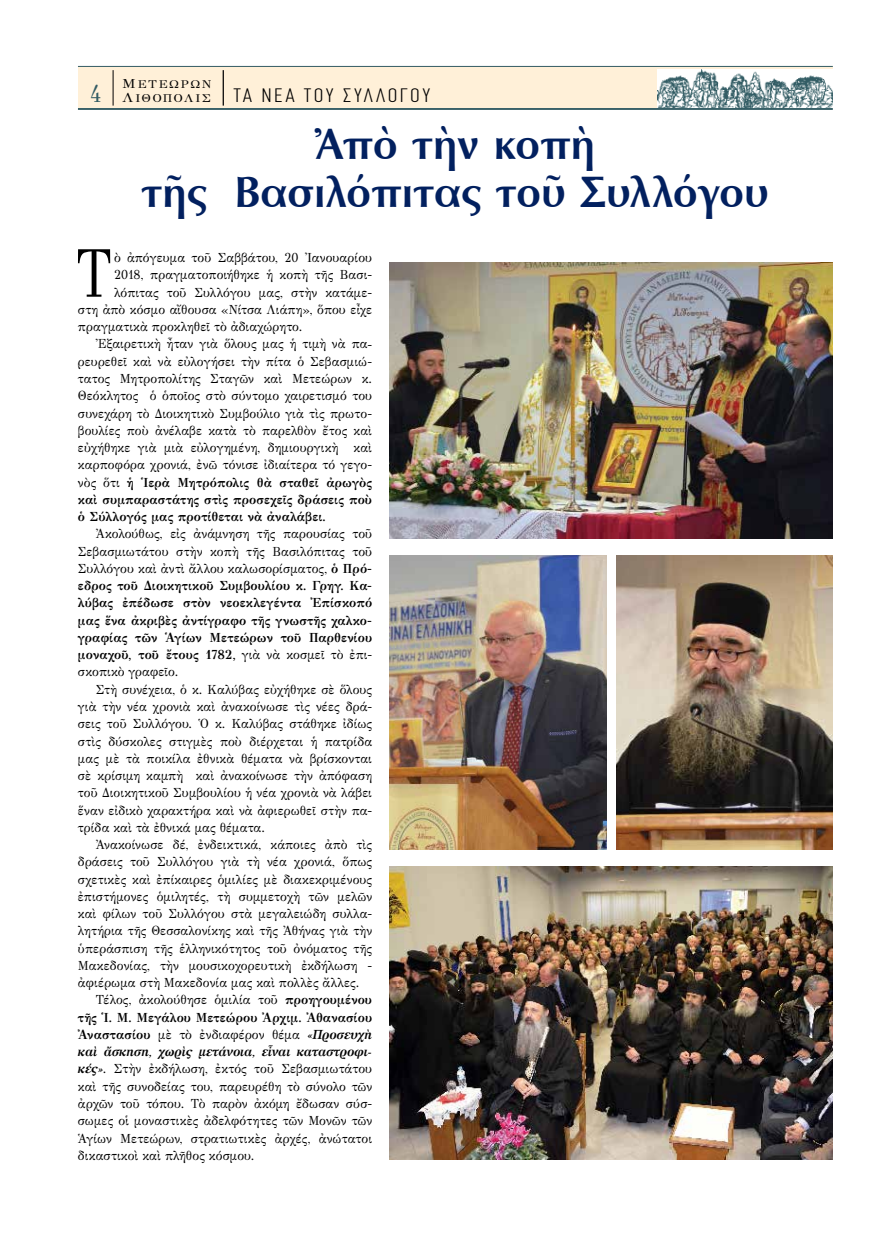
<style>
.page{position:relative;width:886px;height:1241px;background:#fff}
.page>*{position:absolute;margin:0;border:0;box-sizing:border-box;transform-origin:0 0}
.t1{font:68.88px "GFS Didot";color:#000;scale:.77 1}
.t2{font:700 45px/48.8px "Argos";letter-spacing:-.02em;color:#02205f;text-align:center}
.t3{font:24.75px "GFS Didot";color:#335c64;scale:.86 1}
.t4{font:300 condensed 19.12px "CF Din";letter-spacing:.105em;color:#000;scale:1.24 1}
.t5{font:13.12px/17.2px "GFS Didot";letter-spacing:.015em;color:#000;text-align:justify;scale:.93 1}
.t6{font:700 13.12px/17.2px "GFS Didot";letter-spacing:.02em;color:#000;text-align:justify;scale:.93 1}
.t7{font:italic 700 13.12px "GFS Artemisia";letter-spacing:-.015em;color:#000;scale:.93 1}
.t8{font:11.25px/13.8px "GFS Didot";letter-spacing:.115em;color:#000;scale:1.17 1}
.s1{font-size:13px}
.s2{font-weight:400}
.s3{font-weight:700}
.s4{font-family:"GFS Artemisia";font-weight:700;font-style:italic}
</style>
<div class="page">
<div style="left:78px;top:67px;width:755px;height:42px;background:#fff0d8"></div>
<img style="left:657px;top:70px;width:176px;height:38px">
<hr style="left:78px;top:108px;width:755px;height:2px;background:#335c64">
<hr style="left:78px;top:66px;width:755px;height:1px;background:#335c64">
<hr style="left:113px;top:70px;width:1px;height:36px;background:#000">
<hr style="left:223px;top:70px;width:1px;height:36px;background:#000">
<img style="left:617px;top:555px;width:216px;height:294px">
<img style="left:390px;top:555px;width:216px;height:294px">
<img style="left:390px;top:866px;width:443px;height:293px">
<img style="left:390px;top:262px;width:443px;height:276px">
<p class="t8" style="left:122px;top:77px;width:78px"><span class="s1">Μ</span>ΕΤΕΩΡΩΝ<br><span class="s1">Λ</span>ΙΘΟΠΟΛΙΣ</p>
<h3 class="t3" style="left:90px;top:73px;width:15px">4</h3>
<h3 class="t4" style="left:234px;top:85px;width:160px">ΤΑ ΝΕΑ ΤΟΥ ΣΥΛΛΟΓΟΥ</h3>
<h2 class="t2" style="left:141px;top:121px;width:630px">Ἀπὸ τὴν κοπὴ<br>τῆς Βασιλόπιτας τοῦ Συλλόγου</h2>
<h1 class="t1" style="left:76px;top:218px;width:48px">Τ</h1>
<p class="t5" style="left:114px;top:248px;width:279px">ὸ ἀπόγευμα τοῦ Σαββάτου, 20 Ἰανουαρίου</p>
<p class="t5" style="left:114px;top:265px;width:279px">2018, πραγματοποιήθηκε ἡ κοπὴ τῆς Βασι-</p>
<p class="t5" style="left:114px;top:283px;width:279px">λόπιτας τοῦ Συλλόγου μας, στὴν κατάμε-</p>
<p class="t5" style="left:78px;top:300px;width:318px">στη ἀπὸ κόσμο αἴθουσα «Νίτσα Λιάπη», ὅπου εἶχε</p>
<p class="t5" style="left:78px;top:317px;width:243px">πραγματικὰ προκληθεῖ τὸ ἀδιαχώρητο.</p>
<p class="t5" style="left:96px;top:334px;width:299px">Ἐξαιρετικὴ ἦταν γιὰ ὅλους μας ἡ τιμὴ νὰ πα-</p>
<p class="t5" style="left:78px;top:352px;width:318px">ρευρεθεῖ καὶ νὰ εὐλογήσει τὴν πίτα ὁ Σεβασμιώ-</p>
<p class="t5" style="left:78px;top:369px;width:318px">τατος Μητροπολίτης Σταγῶν καὶ Μετεώρων κ.</p>
<p class="t5" style="left:78px;top:386px;width:318px">Θεόκλητος ὁ ὁποῖος στὸ σύντομο χαιρετισμό του</p>
<p class="t5" style="left:78px;top:403px;width:318px">συνεχάρη τὸ Διοικητικὸ Συμβούλιο γιὰ τὶς πρωτο-</p>
<p class="t5" style="left:78px;top:421px;width:318px">βουλίες ποὺ ἀνέλαβε κατὰ τὸ παρελθὸν ἔτος καὶ</p>
<p class="t5" style="left:78px;top:438px;width:318px">εὐχήθηκε γιὰ μιὰ εὐλογημένη, δημιουργικὴ καὶ</p>
<p class="t5" style="left:78px;top:455px;width:318px">καρποφόρα χρονιά, ἐνῶ τόνισε ἰδιαίτερα τό γεγο-</p>
<p class="t6" style="left:78px;top:472px;width:318px"><span class="s2">νὸς ὅτι</span> ἡ Ἱερὰ Μητρόπολις θὰ σταθεῖ ἀρωγὸς</p>
<p class="t6" style="left:78px;top:489px;width:318px">καὶ συμπαραστάτης στὶς προσεχεῖς δράσεις ποὺ</p>
<p class="t6" style="left:78px;top:507px;width:268px">ὁ Σύλλογός μας προτίθεται νὰ ἀναλάβει.</p>
<p class="t6" style="left:78px;top:524px;width:318px;text-indent:18px"><span class="s2">Ἀκολούθως, εἰς ἀνάμνηση τῆς παρουσίας τοῦ Σεβασμιωτάτου στὴν κοπὴ τῆς Βασιλόπιτας τοῦ Συλλόγου καὶ ἀντὶ ἄλλου καλωσορίσματος,</span> ὁ Πρό&shy;εδρος τοῦ Διοικητικοῦ Συμβουλίου κ. Γρηγ. Κα&shy;λύβας ἐπέδωσε στὸν νεοεκλεγέντα Ἐπίσκοπό μας ἕνα ἀκριβὲς ἀντίγραφο τῆς γνωστῆς χαλκο&shy;γραφίας τῶν Ἁγίων Μετεώρων τοῦ Παρθενίου μοναχοῦ, τοῦ ἔτους 1782, <span class="s2">γιὰ νὰ κοσμεῖ τὸ ἐπι&shy;σκοπικὸ γραφεῖο.</span></p>
<p class="t5" style="left:78px;top:679px;width:318px;text-indent:18px">Στὴ συνέχεια, ὁ κ. Καλύβας εὐχήθηκε σὲ ὅλους γιὰ τὴν νέα χρονιὰ καὶ ἀνακοίνωσε τὶς νέες δρά&shy;σεις τοῦ Συλλόγου. Ὁ κ. Καλύβας στάθηκε ἰδίως στὶς δύσκολες στιγμὲς ποὺ διέρχεται ἡ πατρίδα μας μὲ τὰ ποικίλα ἐθνικὰ θέματα νὰ βρίσκονται σὲ κρίσιμη καμπὴ καὶ ἀνακοίνωσε τὴν ἀπόφαση τοῦ Διοικητικοῦ Συμβουλίου ἡ νέα χρονιὰ νὰ λάβει ἕναν εἰδικὸ χαρακτήρα καὶ νὰ ἀφιερωθεῖ στὴν πα&shy;τρίδα καὶ τὰ ἐθνικά μας θέματα.</p>
<p class="t5" style="left:96px;top:835px;width:299px">Ἀνακοίνωσε δέ, ἐνδεικτικά, κάποιες ἀπὸ τὶς</p>
<p class="t5" style="left:78px;top:852px;width:318px">δράσεις τοῦ Συλλόγου γιὰ τὴ νέα χρονιά, ὅπως</p>
<p class="t5" style="left:78px;top:869px;width:318px">σχετικὲς καὶ ἐπίκαιρες ὁμιλίες μὲ διακεκριμένους</p>
<p class="t5" style="left:78px;top:886px;width:318px">ἐπιστήμονες ὁμιλητές, τὴ συμμετοχὴ τῶν μελῶν</p>
<p class="t5" style="left:78px;top:904px;width:318px">καὶ φίλων τοῦ Συλλόγου στὰ μεγαλειώδη συλλα-</p>
<p class="t5" style="left:78px;top:921px;width:318px">λητήρια τῆς Θεσσαλονίκης καὶ τῆς Ἀθήνας γιὰ τὴν</p>
<p class="t5" style="left:78px;top:938px;width:318px">ὑπεράσπιση τῆς ἑλληνικότητος τοῦ ὀνόματος τῆς</p>
<p class="t5" style="left:78px;top:955px;width:318px">Μακεδονίας, τὴν μουσικοχορευτικὴ ἐκδήλωση -</p>
<p class="t5" style="left:78px;top:973px;width:304px">ἀφιέρωμα στὴ Μακεδονία μας καὶ πολλὲς ἄλλες.</p>
<p class="t5" style="left:96px;top:990px;width:299px">Τέλος, ἀκολούθησε ὁμιλία τοῦ <span class="s3">προηγουμένου</span></p>
<p class="t6" style="left:78px;top:1007px;width:318px">τῆς Ἱ. Μ. Μεγάλου Μετεώρου Ἀρχιμ. Ἀθανασίου</p>
<p class="t5" style="left:78px;top:1024px;width:318px"><span class="s3">Ἀναστασίου</span> μὲ τὸ ἐνδιαφέρον θέμα <span class="s4">«Προσευχὴ</span></p>
<p class="t7" style="left:78px;top:1041px;width:318px">καὶ ἄσκηση, χωρὶς μετάνοια, εἶναι καταστροφι-</p>
<p class="t5" style="left:78px;top:1059px;width:318px"><span class="s4">κές»</span>. Στὴν ἐκδήλωση, ἐκτός τοῦ Σεβασμιωτάτου καὶ τῆς συνοδείας του, παρευρέθη τὸ σύνολο τῶν ἀρχῶν τοῦ τόπου. Τὸ παρὸν ἀκόμη ἔδωσαν σύσ&shy;σωμες οἱ μοναστικὲς ἀδελφότητες τῶν Μονῶν τῶν Ἁγίων Μετεώρων, στρατιωτικὲς ἀρχές, ἀνώτατοι δικαστικοὶ καὶ πλῆθος κόσμου.</p>
</div>
